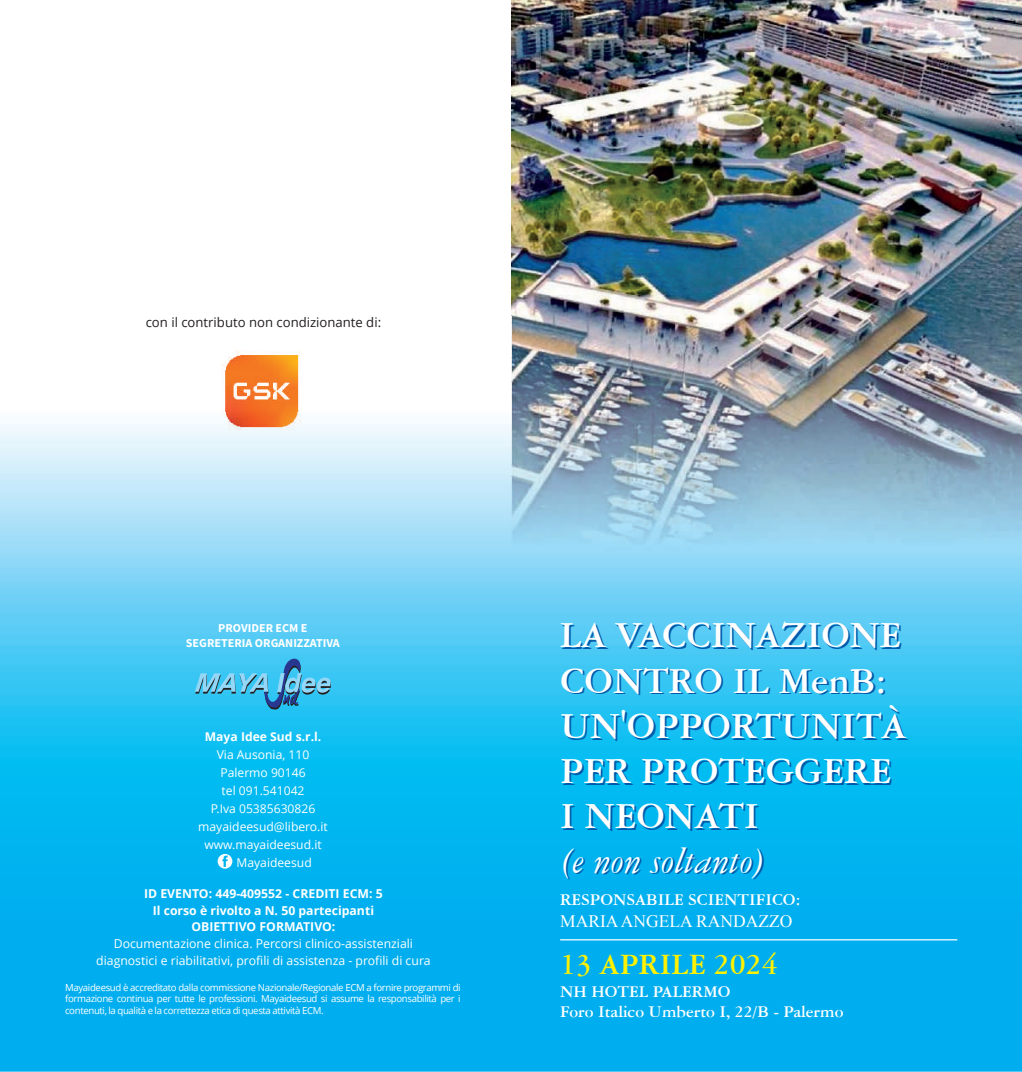
<style>
.page{position:relative;width:1022px;height:1072px;background:#fff}
.page>*{position:absolute;margin:0;border:0;box-sizing:border-box;transform-origin:0 0}
.t1{font:700 39.2px/45.1px "American Garamond BT";color:#fff}
.t2{font:italic 39.2px "American Garamond BT";color:#fff}
.t3{font:700 31.5px "American Garamond BT";color:#fff101}
.t4{font:700 17.5px/20.1px "American Garamond BT";color:#fff}
.t5{font:17.5px "Times New Roman";color:#fff}
.t6{font:13.12px "Open Sans";color:#231f20}
.t7{font:12.25px/16.8px "Open Sans";color:#fff;text-align:center}
.t8{font:700 12.25px/16.8px "Open Sans";color:#fff;text-align:center}
.t9{font:12.08px "Open Sans";color:#fff}
.t10{font:700 12.08px/15.2px "Source Sans Pro";color:#fff;text-align:center}
.t11{font:700 12.08px "Open Sans";color:#fff}
.t12{font:9.62px/11.7px "Open Sans";letter-spacing:-.035em;color:#fff;text-align:justify}
</style>
<div class="page">
<img style="left:511px;top:0;width:511px;height:317px">
<img style="left:0;top:317px;width:1022px;height:754px">
<svg style="left:218px;top:854px;width:14px;height:14px"></svg>
<svg style="left:195px;top:654px;width:136px;height:59px"></svg>
<hr style="left:560px;top:939px;width:397px;height:1px;background:#fff">
<img style="left:222px;top:350px;width:82px;height:82px">
<h3 class="t6" style="left:146px;top:317px;width:237px">con il contributo non condizionante di:</h3>
<p class="t10" style="left:186px;top:621px;width:155px">PROVIDER ECM E<br>SEGRETERIA ORGANIZZATIVA</p>
<p class="t11" style="left:205px;top:731px;width:118px">Maya Idee Sud s.r.l.</p>
<p class="t9" style="left:217px;top:749px;width:94px">Via Ausonia, 110</p>
<p class="t9" style="left:220px;top:767px;width:87px">Palermo 90146</p>
<p class="t9" style="left:222px;top:785px;width:84px">tel 091.541042</p>
<p class="t9" style="left:211px;top:803px;width:106px">P.Iva 05385630826</p>
<p class="t9" style="left:198px;top:821px;width:131px">mayaideesud@libero.it</p>
<p class="t9" style="left:204px;top:839px;width:119px">www.mayaideesud.it</p>
<p class="t9" style="left:236px;top:857px;width:77px">Mayaideesud</p>
<p class="t8" style="left:144px;top:886px;width:240px">ID EVENTO: 449-409552 - CREDITI ECM: 5<br>Il corso è rivolto a N. 50 partecipanti<br>OBIETTIVO FORMATIVO:</p>
<p class="t7" style="left:96px;top:936px;width:336px">Documentazione clinica. Percorsi clinico-assistenziali diagnostici e riabilitativi, profili di assistenza - profili di cura</p>
<p class="t12" style="left:65px;top:982px;width:397px">Mayaideesud è accreditato dalla commissione Nazionale/Regionale ECM a fornire programmi di formazione continua per tutte le professioni. Mayaideesud si assume la responsabilità per i contenuti, la qualità e la correttezza etica di questa attività ECM.</p>
<h1 class="t1" style="left:560px;top:614px;width:348px">LA VACCINAZIONE<br>CONTRO IL MenB:<br>UN'OPPORTUNITÀ<br>PER PROTEGGERE<br>I NEONATI</h1>
<h1 class="t2" style="left:560px;top:842px;width:208px">(e non soltanto)</h1>
<h3 class="t4" style="left:560px;top:890px;width:242px">RESPONSABILE SCIENTIFICO:</h3>
<h3 class="t5" style="left:560px;top:914px;width:234px">MARIAANGELA RANDAZZO</h3>
<h2 class="t3" style="left:560px;top:949px;width:219px">13 APRILE 2024</h2>
<h3 class="t4" style="left:560px;top:982px;width:285px">NH HOTEL PALERMO<br>Foro Italico Umberto I, 22/B - Palermo</h3>
</div>
